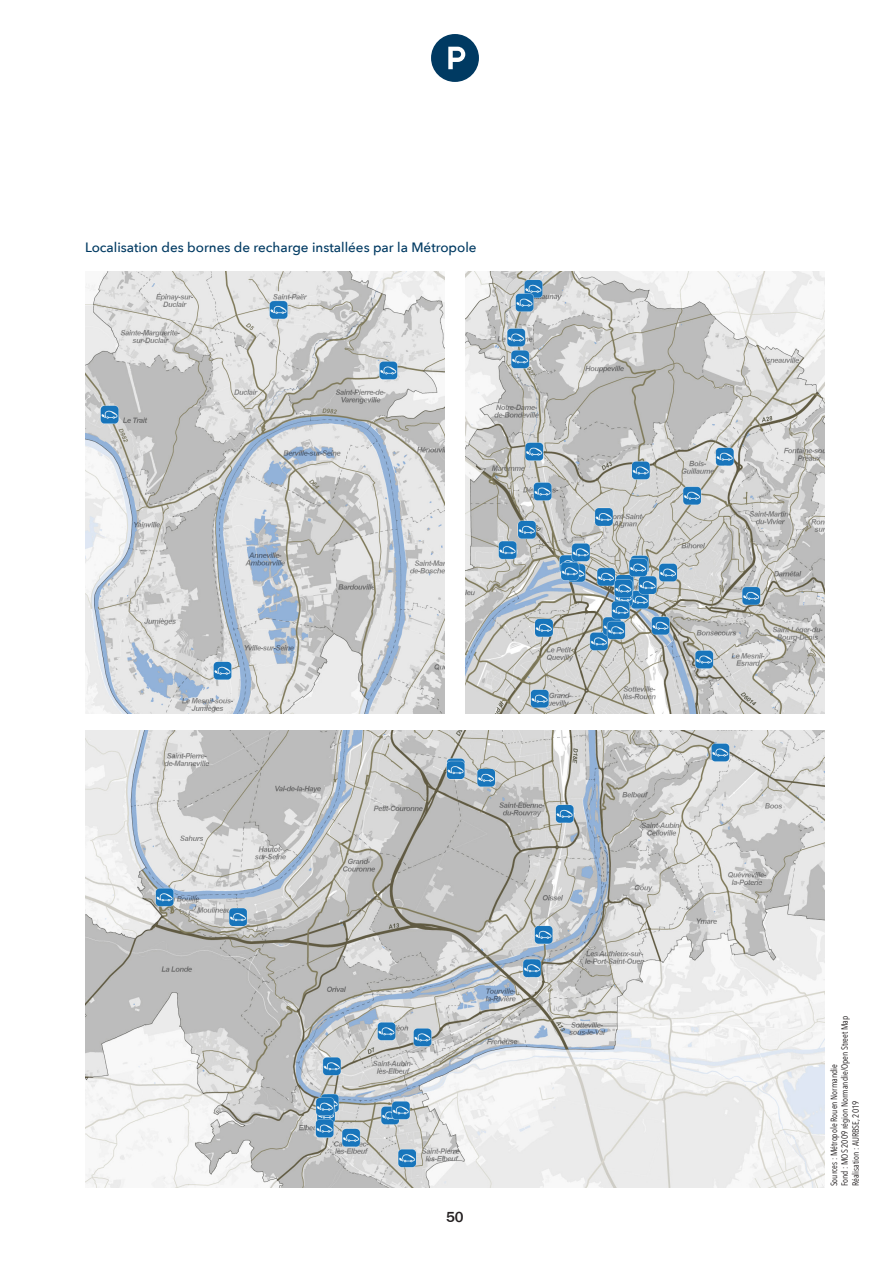
<style>
.page{position:relative;width:893px;height:1263px;background:#fff}
.page>*{position:absolute;margin:0;border:0;box-sizing:border-box;transform-origin:0 0}
.t1{font:500 15px "Franklin Gothic";color:#231f20}
.t2{font:500 13.5px "Avenir Next";color:#003a62}
.t3{font:9px/10.8px "Avenir Next Condensed";color:#231f20}
</style>
<div class="page">
<img style="left:85px;top:271px;width:360px;height:443px">
<img style="left:466px;top:271px;width:359px;height:443px">
<img style="left:85px;top:730px;width:740px;height:457px">
<div style="left:431px;top:34px;width:48px;height:48px;background:#003a62;border-radius:50%"></div>
<svg style="left:448px;top:47px;width:17px;height:22px"></svg>
<h2 class="t2" style="left:85px;top:235px;width:393px">Localisation des bornes de recharge installées par la Métropole</h2>
<h1 class="t1" style="left:446px;top:1208px;width:19px">50</h1>
<p class="t3" style="left:828px;top:1186px;width:172px;rotate:-90deg">Sources : Métropole Rouen Normandie<br>Fond : MOS 2009 région Normandie/Open Street Map<br>Réalisation : AURBSE, 2019</p>
</div>
